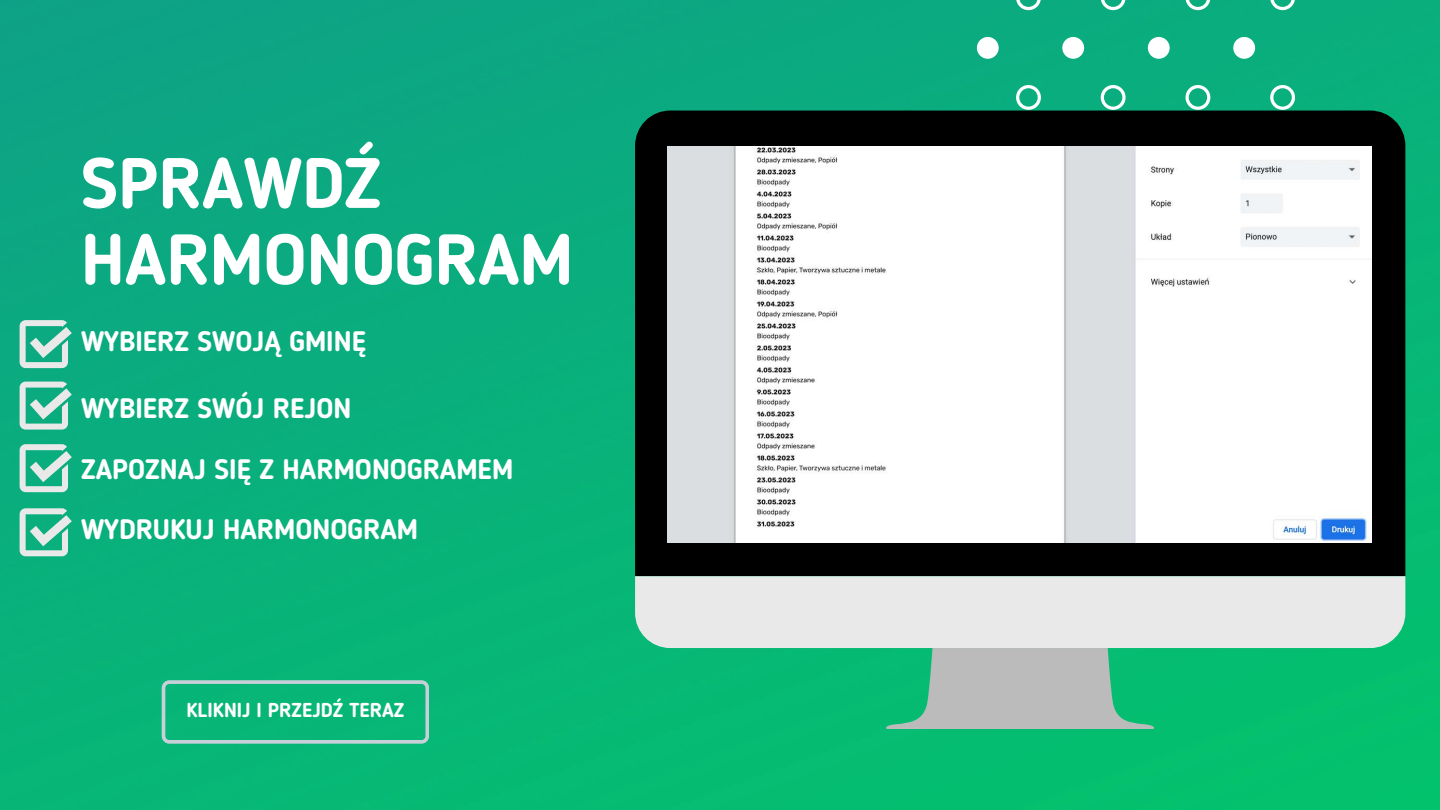
<style>
.page{position:relative;width:1440px;height:810px;background:#fff}
.page>*{position:absolute;margin:0;border:0;box-sizing:border-box;transform-origin:0 0}
.t1{font:700 70.7px/76.3px "Blogger Sans";color:#fff}
.t2{font:700 28px/60.4px "Blogger Sans";color:#fff}
.t3{font:700 20px "Blogger Sans";color:#fff}
</style>
<div class="page">
<img style="left:0;top:0;width:1440px;height:810px">
<div style="left:1016px;top:0;width:279px;height:111px;background:#0aad7e"></div>
<svg style="left:977px;top:37px;width:278px;height:74px;fill:#0aad7e"></svg>
<svg style="left:162px;top:680px;width:267px;height:64px"></svg>
<div style="left:635px;top:111px;width:770px;height:465px;background:#000"></div>
<div style="left:635px;top:576px;width:770px;height:72px;background:#e9e9e9"></div>
<svg style="left:886px;top:648px;width:269px;height:81px"></svg>
<img style="left:668px;top:147px;width:704px;height:396px">
<svg style="left:20px;top:320px;width:52px;height:48px"></svg>
<svg style="left:20px;top:382px;width:52px;height:48px"></svg>
<svg style="left:20px;top:444px;width:52px;height:48px"></svg>
<svg style="left:20px;top:508px;width:52px;height:48px"></svg>
<h1 class="t1" style="left:81px;top:151px;width:494px">SPRAWDŹ<br>HARMONOGRAM</h1>
<p class="t2" style="left:81px;top:314px;width:287px">WYBIERZ SWOJĄ GMINĘ</p>
<p class="t2" style="left:81px;top:381px;width:272px">WYBIERZ SWÓJ REJON</p>
<p class="t2" style="left:81px;top:441px;width:434px">ZAPOZNAJ SIĘ Z HARMONOGRAMEM<br>WYDRUKUJ HARMONOGRAM</p>
<p class="t3" style="left:186px;top:702px;width:220px">KLIKNIJ I PRZEJDŹ TERAZ</p>
</div>
